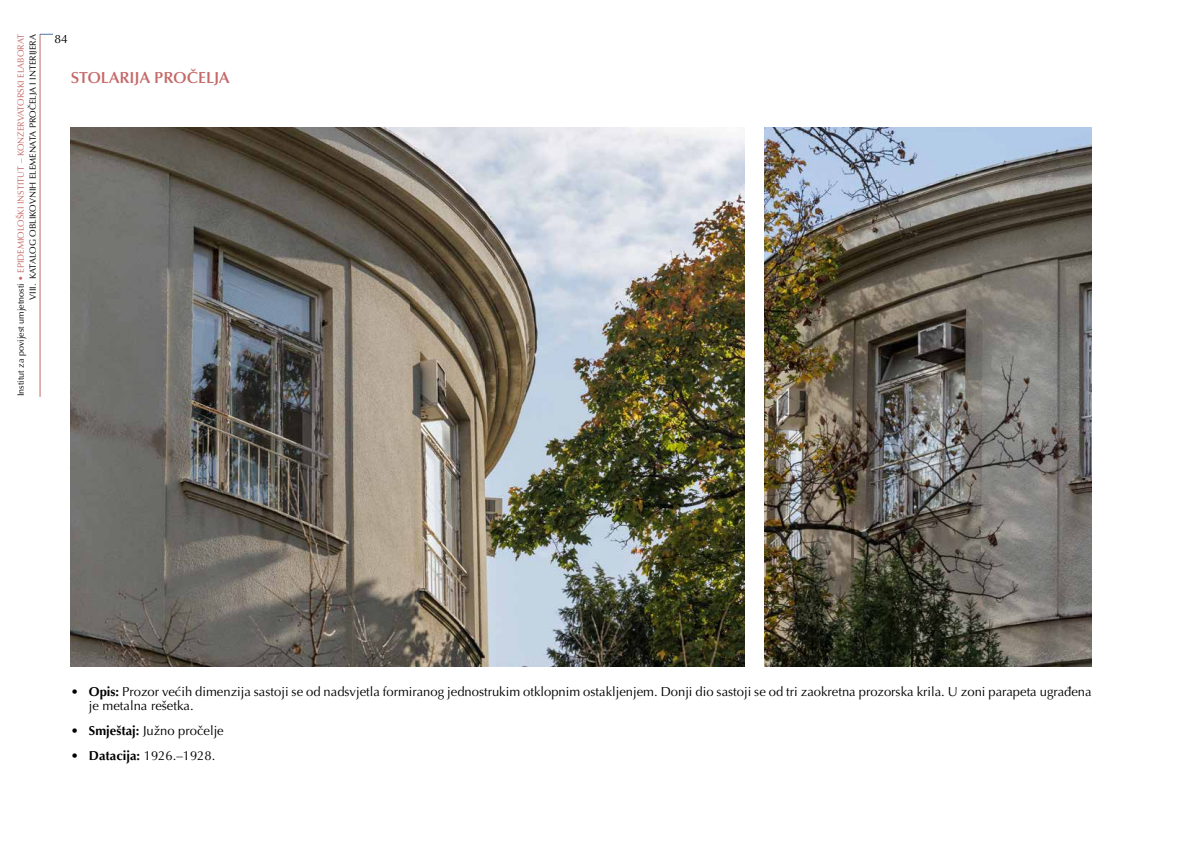
<style>
.page{position:relative;width:1191px;height:842px;background:#fff}
.page>*{position:absolute;margin:0;border:0;box-sizing:border-box;transform-origin:0 0}
.t1{font:600 16px "Optima LT Pro";color:#c56867}
.t2{font:13px/14px "Optima LT Pro";color:#000}
.t3{font:12px "Optima LT Pro";color:#000}
.t4{font:9px/11.8px "Optima LT Pro";color:#000;text-align:right}
.s1{color:#c56867}
.s2{font-weight:700}
</style>
<div class="page">
<hr style="left:40px;top:34px;width:1px;height:363px;background:#c56867">
<svg style="left:40px;top:34px;width:13px;height:1px"></svg>
<img style="left:71px;top:128px;width:674px;height:539px">
<img style="left:764px;top:127px;width:327px;height:540px">
<p class="t4" style="left:15px;top:396px;width:364px;rotate:-90deg">Institut za povijest umjetnosti <span class="s1">• EPIDEMIOLOŠKI INSTITUT – KONZERVATORSKI ELABORAT<br></span>VIII. KATALOG OBLIKOVNIH ELEMENATA PROČELJA I INTERIJERA</p>
<p class="t3" style="left:54px;top:31px;width:15px">84</p>
<p class="t1" style="left:71px;top:67px;width:160px">STOLARIJA PROČELJA</p>
<p class="t2" style="left:89px;top:685px;width:1004px;text-indent:-18px"><span class="s2">• Opis:</span> Prozor većih dimenzija sastoji se od nadsvjetla formiranog jednostrukim otklopnim ostakljenjem. Donji dio sastoji se od tri zaokretna prozorska krila. U zoni parapeta ugrađena je metalna rešetka.</p>
<p class="t2" style="left:71px;top:723px;width:154px"><span class="s2">• Smještaj:</span> Južno pročelje</p>
<p class="t2" style="left:71px;top:748px;width:146px"><span class="s2">• Datacija:</span> 1926.–1928.</p>
</div>
